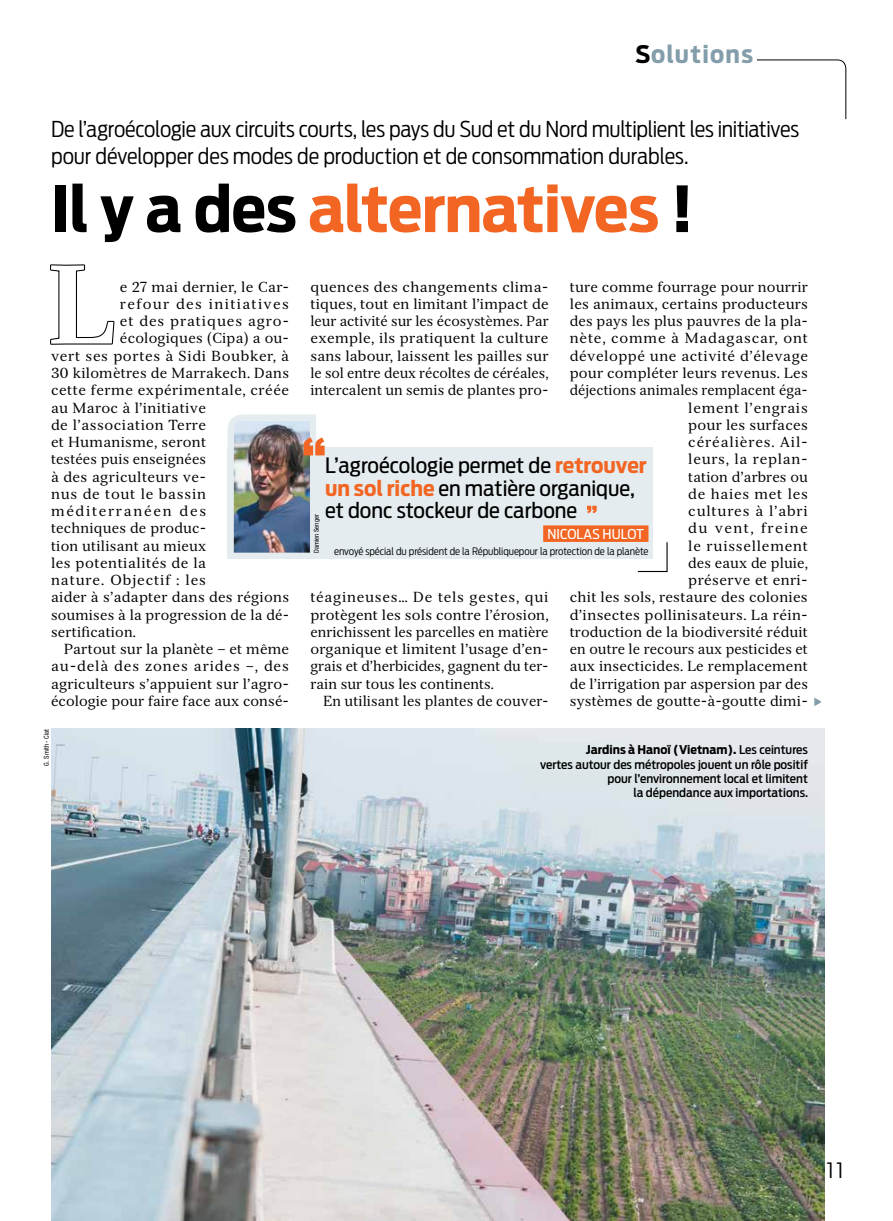
<style>
.page{position:relative;width:893px;height:1221px;background:#fff}
.page>*{position:absolute;margin:0;border:0;box-sizing:border-box;transform-origin:0 0}
.t1{font:700 109.35px "Serif 12 Beta";color:#fff}
.t2{font:700 63px "Antenna Cond";letter-spacing:-.015em;color:#f26522;scale:1.07 1}
.t3{font:700 24px "Antenna Cond";letter-spacing:.05em;color:#849daa;scale:1.07 1}
.t4{font:300 21.75px/27px "Antenna Cond";letter-spacing:-.01em;color:#000;scale:1.04 1}
.t5{font:21px/22.5px "Antenna Cond";color:#000;scale:1.07 1}
.t6{font:condensed 21px "ITC Avant Garde Std";color:#000;scale:1.07 1}
.t7{font:14.25px/17.2px "Serif 12 Beta";letter-spacing:.01em;color:#000;text-align:justify}
.t8{font:14.25px "Serif 12 Beta";letter-spacing:.03em;color:#000}
.t9{font:14.25px "Serif 12 Beta";letter-spacing:.055em;color:#000}
.t10{font:14.25px "Serif 12 Beta";letter-spacing:.04em;color:#000}
.t11{font:14.25px "Serif 12 Beta";letter-spacing:.085em;color:#000}
.t12{font:14.25px "Serif 12 Beta";letter-spacing:.045em;color:#000}
.t13{font:14.25px "Serif 12 Beta";letter-spacing:.11em;color:#000}
.t14{font:13.5px "Antenna Cond";letter-spacing:.005em;color:#fff;scale:1.07 1}
.t15{font:500 12px/14.2px "Antenna Cond";color:#000;text-align:right;scale:1.07 1}
.t16{font:300 10.2px "Antenna Cond";letter-spacing:-.005em;color:#000;scale:1.05 1}
.t17{font:condensed 6.75px "Helvetica Neue LT Std";color:#000}
.s1{color:#000}
.s2{font-weight:700}
.s3{font-weight:700;color:#f26522}
</style>
<div class="page">
<svg style="left:756px;top:59px;width:91px;height:61px"></svg>
<svg style="left:50px;top:264px;width:65px;height:81px"></svg>
<img style="left:51px;top:729px;width:774px;height:491px">
<div style="left:227px;top:447px;width:426px;height:112px;background:#e5ecef"></div>
<div style="left:543px;top:525px;width:105px;height:17px;background:#f26522"></div>
<svg style="left:587px;top:505px;width:10px;height:8px"></svg>
<svg style="left:637px;top:541px;width:31px;height:31px"></svg>
<img style="left:227px;top:414px;width:98px;height:139px">
<svg style="left:814px;top:697px;width:7px;height:9px"></svg>
<h3 class="t3" style="left:635px;top:39px;width:111px"><span class="s1">S</span>olutions</h3>
<h3 class="t4" style="left:51px;top:115px;width:721px">De l’agroécologie aux circuits courts, les pays du Sud et du Nord multiplient les initiatives pour développer des modes de production et de consommation durables.</h3>
<h2 class="t2" style="left:51px;top:171px;width:602px"><span class="s1">Il y a des</span> alternatives <span class="s1">!</span></h2>
<h1 class="t1" style="left:48px;top:239px;width:68px">L</h1>
<p class="t7" style="left:120px;top:278px;width:171px">e 27 mai dernier, le Car-</p>
<p class="t11" style="left:120px;top:295px;width:171px">refour des initiatives</p>
<p class="t9" style="left:120px;top:312px;width:168px">et des pratiques agro-</p>
<p class="t7" style="left:120px;top:330px;width:171px">écologiques (Cipa) a ou-</p>
<p class="t10" style="left:51px;top:347px;width:240px">vert ses portes à Sidi Boubker, à</p>
<p class="t7" style="left:51px;top:364px;width:240px">30 kilomètres de Marrakech. Dans</p>
<p class="t8" style="left:51px;top:381px;width:240px">cette ferme expérimentale, créée</p>
<p class="t7" style="left:51px;top:399px;width:157px">au Maroc à l’initiative</p>
<p class="t8" style="left:51px;top:416px;width:157px">de l’association Terre</p>
<p class="t7" style="left:51px;top:433px;width:157px">et Humanisme, seront</p>
<p class="t7" style="left:51px;top:450px;width:157px">testées puis enseignées</p>
<p class="t7" style="left:51px;top:468px;width:157px">à des agriculteurs ve-</p>
<p class="t12" style="left:51px;top:485px;width:157px">nus de tout le bassin</p>
<p class="t13" style="left:51px;top:502px;width:157px">méditerranéen des</p>
<p class="t7" style="left:51px;top:519px;width:157px">techniques de produc-</p>
<p class="t7" style="left:51px;top:537px;width:157px">tion utilisant au mieux</p>
<p class="t8" style="left:51px;top:554px;width:157px">les potentialités de la</p>
<p class="t9" style="left:51px;top:571px;width:157px">nature. Objectif : les</p>
<p class="t7" style="left:51px;top:588px;width:240px">aider à s’adapter dans des régions</p>
<p class="t7" style="left:51px;top:606px;width:240px">soumises à la progression de la dé-</p>
<p class="t7" style="left:51px;top:623px;width:86px">sertification.</p>
<p class="t7" style="left:64px;top:640px;width:227px">Partout sur la planète – et même</p>
<p class="t9" style="left:51px;top:657px;width:240px">au-delà des zones arides –, des</p>
<p class="t7" style="left:51px;top:675px;width:237px">agriculteurs s’appuient sur l’agro-</p>
<p class="t7" style="left:51px;top:692px;width:240px">écologie pour faire face aux consé-</p>
<p class="t7" style="left:310px;top:278px;width:240px">quences des changements clima&shy;tiques, tout en limitant l’impact de leur activité sur les écosystèmes. Par exemple, ils pratiquent la culture sans labour, laissent les pailles sur le sol entre deux récoltes de céréales, intercalent un semis de plantes pro-</p>
<p class="t7" style="left:570px;top:278px;width:240px;text-align:right">ture comme fourrage pour nourrir les animaux, certains producteurs des pays les plus pauvres de la pla&shy;nète, comme à Madagascar, ont développé une activité d’élevage pour compléter leurs revenus. Les déjections animales remplacent éga&shy;lement l’engrais<br>pour les surfaces<br>céréalières. Ail-<br>leurs, la replan-<br>tation d’arbres ou<br>de haies met les<br>cultures à l’abri<br>du vent, freine<br>le ruissellement<br>des eaux de pluie,<br>préserve et enri-<br>chit les sols, restaure des colonies d’insectes pollinisateurs. La réin&shy;troduction de la biodiversité réduit en outre le recours aux pesticides et aux insecticides. Le remplacement de l’irrigation par aspersion par des systèmes de goutte-à-goutte dimi-</p>
<p class="t15" style="left:540px;top:742px;width:252px"><span class="s2">Jardins à Hanoï (Vietnam).</span> Les ceintures<br>vertes autour des métropoles jouent un rôle positif pour l’environnement local et limitent<br>la dépendance aux importations.</p>
<h3 class="t5" style="left:325px;top:454px;width:302px">L’agroécologie permet de <span class="s3">retrouver un sol riche</span> en matière organique, et donc stockeur de carbone</h3>
<p class="t14" style="left:547px;top:526px;width:92px">NICOLAS HULOT</p>
<p class="t17" style="left:312px;top:552px;width:40px;rotate:-90deg">Damien Senger</p>
<p class="t16" style="left:334px;top:545px;width:301px">envoyé spécial du président de la Républiquepour la protection de la planète</p>
<p class="t7" style="left:310px;top:588px;width:240px">téagineuses… De tels gestes, qui protègent les sols contre l’érosion, enrichissent les parcelles en matière organique et limitent l’usage d’en&shy;grais et d’herbicides, gagnent du ter&shy;rain sur tous les continents.</p>
<p class="t7" style="left:323px;top:692px;width:227px">En utilisant les plantes de couver-</p>
<p class="t17" style="left:43px;top:765px;width:38px;rotate:-90deg">G. Smith - Ciat</p>
<h3 class="t6" style="left:825px;top:1158px;width:21px">11</h3>
</div>
